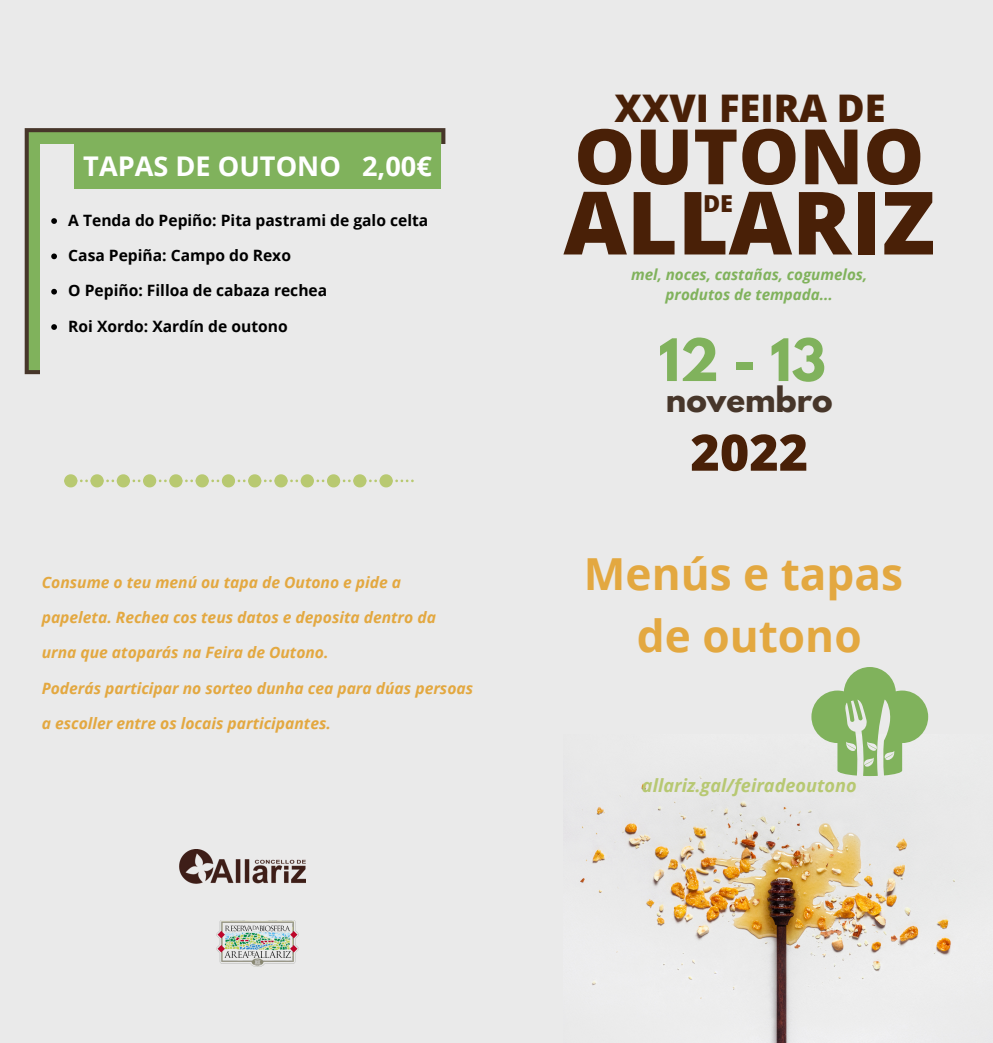
<style>
.page{position:relative;width:993px;height:1043px;background:#fff}
.page>*{position:absolute;margin:0;border:0;box-sizing:border-box;transform-origin:0 0}
.t1{font:800 87.33px "Open Sans";color:#492007}
.t2{font:800 76.48px "Open Sans";color:#492007}
.t3{font:700 51.8px "League Spartan";color:#80b25c}
.t4{font:800 50.23px "Open Sans";color:#492007}
.t5{font:700 44.1px/61.6px "Open Sans";color:#e3a840;text-align:center}
.t6{font:800 37.98px "Open Sans";color:#492007}
.t7{font:700 30.97px "League Spartan";color:#47362a}
.t8{font:700 27.12px "Open Sans";color:#fff}
.t9{font:800 23.28px "Open Sans";color:#492007}
.t10{font:italic 700 18.03px "Open Sans";color:#b7c872}
.t11{font:italic 700 15.58px "Open Sans";color:#e3a840}
.t12{font:700 15.58px "Open Sans";color:#000}
.t13{font:italic 700 15.22px/20.1px "Open Sans";color:#80b25c;text-align:center}
</style>
<div class="page">
<div style="left:0;top:0;width:992px;height:1042px;background:#eaeaea"></div>
<img style="left:580px;top:775px;width:375px;height:267px">
<svg style="left:811px;top:667px;width:116px;height:108px"></svg>
<svg style="left:25px;top:128px;width:420px;height:246px;background:#6f8d4d"></svg>
<div style="left:40px;top:143px;width:416px;height:242px;background:#eaeaea"></div>
<div style="left:74px;top:141px;width:366px;height:47px;background:#80b25c"></div>
<img style="left:179px;top:849px;width:126px;height:35px">
<img style="left:217px;top:920px;width:81px;height:45px">
<svg style="left:64px;top:474px;width:349px;height:13px"></svg>
<svg style="left:51px;top:218px;width:6px;height:6px"></svg>
<svg style="left:51px;top:253px;width:6px;height:6px"></svg>
<svg style="left:51px;top:289px;width:6px;height:5px"></svg>
<svg style="left:51px;top:324px;width:6px;height:6px"></svg>
<h3 class="t8" style="left:83px;top:147px;width:350px">TAPAS DE OUTONO 2,00€</h3>
<p class="t12" style="left:68px;top:209px;width:361px">A Tenda do Pepiño: Pita pastrami de galo celta</p>
<p class="t12" style="left:68px;top:244px;width:224px">Casa Pepiña: Campo do Rexo</p>
<p class="t12" style="left:68px;top:280px;width:260px">O Pepiño: Filloa de cabaza rechea</p>
<p class="t12" style="left:68px;top:315px;width:221px">Roi Xordo: Xardín de outono</p>
<p class="t11" style="left:42px;top:571px;width:361px">Consume o teu menú ou tapa de Outono e pide a</p>
<p class="t11" style="left:42px;top:606px;width:395px">papeleta. Rechea cos teus datos e deposita dentro da</p>
<p class="t11" style="left:42px;top:641px;width:288px">urna que atoparás na Feira de Outono.</p>
<p class="t11" style="left:42px;top:676px;width:433px">Poderás participar no sorteo dunha cea para dúas persoas</p>
<p class="t11" style="left:42px;top:712px;width:291px">a escoller entre os locais participantes.</p>
<h3 class="t6" style="left:614px;top:82px;width:273px">XXVI FEIRA DE</h3>
<h2 class="t2" style="left:574px;top:102px;width:351px">OUTONO</h2>
<h3 class="t9" style="left:703px;top:187px;width:31px">DE</h3>
<h1 class="t1" style="left:563px;top:161px;width:373px">ALLARIZ</h1>
<p class="t13" style="left:631px;top:264px;width:238px">mel, noces, castañas, cogumelos, produtos de tempada...</p>
<h3 class="t3" style="left:658px;top:334px;width:169px">12 - 13</h3>
<h3 class="t7" style="left:665px;top:384px;width:168px">novembro</h3>
<h3 class="t4" style="left:690px;top:417px;width:119px">2022</h3>
<h3 class="t5" style="left:584px;top:542px;width:320px">Menús e tapas de outono</h3>
<p class="t10" style="left:641px;top:772px;width:216px">allariz.gal/feiradeoutono</p>
</div>
